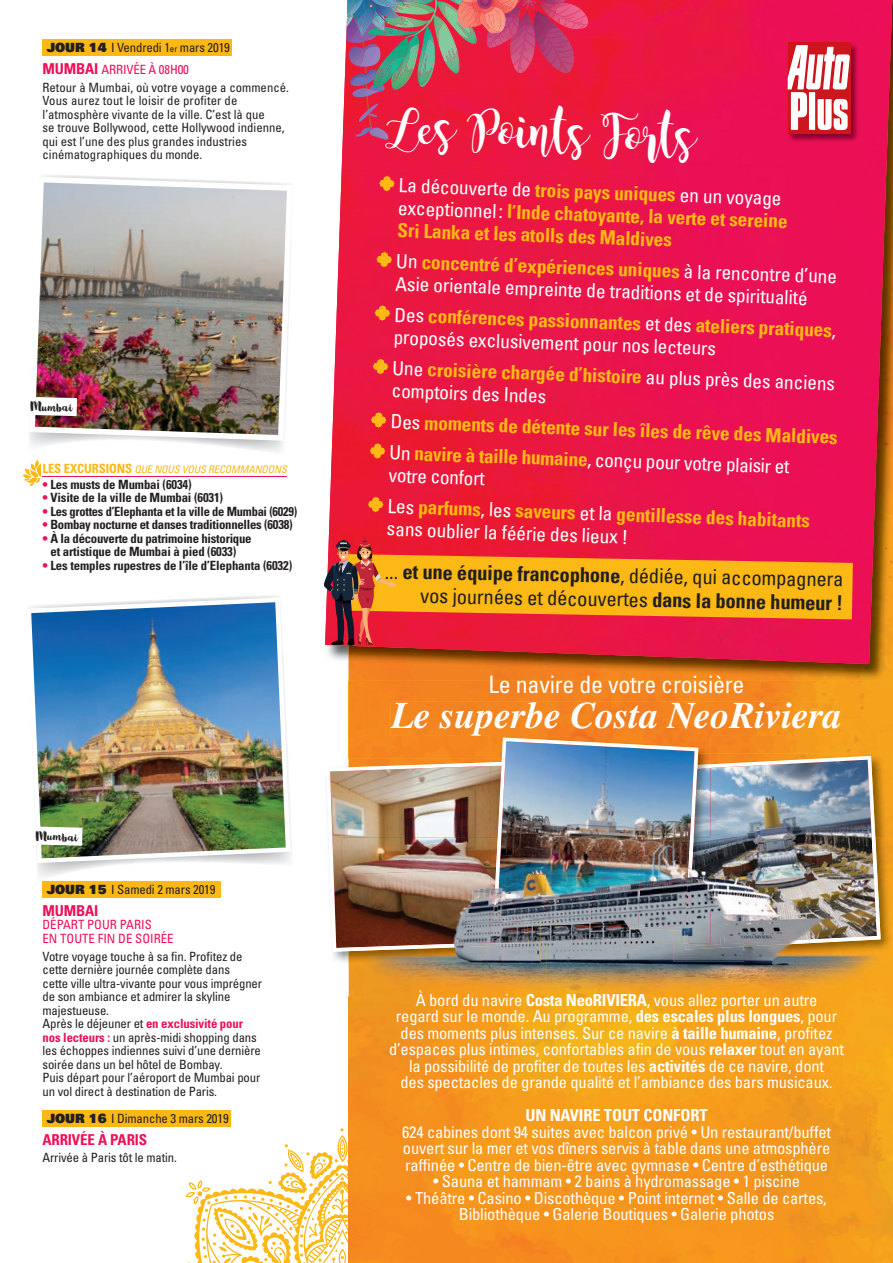
<style>
.page{position:relative;width:893px;height:1263px;background:#fff}
.page>*{position:absolute;margin:0;border:0;box-sizing:border-box;transform-origin:0 0}
.t1{font:38.7px "Magnolia Sky";color:#fff}
.t2{font:italic 700 37.5px "STIX General";color:#fff}
.t3{font:condensed 24px "Univers LT Std";letter-spacing:-.01em;color:#fff}
.t4{font:condensed 20.55px/23.7px "Univers LT Std";color:#231f20;text-align:right}
.t5{font:condensed 19.5px/22.5px "Univers LT Std";color:#fff}
.t6{font:700 condensed 19.5px/22.5px "Univers LT Std";color:#fcb814}
.t7{font:condensed 16.5px/16.5px "Univers LT Std";letter-spacing:-.01em;color:#fff;text-align:center}
.t8{font:700 condensed 15px "Univers LT Std";letter-spacing:-.01em;color:#ee1059}
.t9{font:condensed 12.75px/13.5px "Univers LT Std";letter-spacing:-.01em;color:#231f20}
.t10{font:700 condensed 12.75px/13.5px "Univers LT Std";letter-spacing:-.02em;color:#231f20;text-align:center}
.t11{font:condensed 12.75px/13.5px "Univers LT Std";color:#ee1059}
.t12{font:12px "Wanderlust Chic Pro";color:#231f20}
.t13{font:italic condensed 10.5px "Univers LT Std";letter-spacing:-.01em;color:#fcb814}
.s1{font-family:"Univers LT Std X Black";font-stretch:normal}
.s2{font-size:9px}
.s3{font-weight:700;font-size:15px;color:#ee1059}
.s4{color:#ee1059}
.s5{font-weight:700;font-style:normal;font-size:12.75px}
.s6{font-weight:700;color:#ee1059}
.s7{font-weight:400;color:#fff}
.s8{font-weight:700;color:#fcb814}
.s9{font-weight:700}
</style>
<div class="page">
<svg style="left:22px;top:460px;width:21px;height:27px"></svg>
<svg style="left:185px;top:1128px;width:164px;height:135px"></svg>
<div style="left:349px;top:681px;width:148px;height:56px;background:#f58420"></div>
<img style="left:497px;top:681px;width:396px;height:52px">
<img style="left:710px;top:733px;width:183px;height:20px">
<img style="left:349px;top:995px;width:544px;height:268px">
<img style="left:391px;top:701px;width:449px;height:34px">
<div style="left:43px;top:39px;width:189px;height:17px;background:#fcb814"></div>
<hr style="left:43px;top:476px;width:244px;height:1px;background:#ee1059">
<div style="left:43px;top:881px;width:178px;height:16px;background:#fcb814"></div>
<div style="left:43px;top:1110px;width:188px;height:16px;background:#fcb814"></div>
<img style="left:348px;top:664px;width:495px;height:17px">
<img style="left:843px;top:664px;width:50px;height:17px">
<svg style="left:329px;top:0;width:564px;height:664px;background:#e5364e"></svg>
<img style="left:625px;top:0;width:166px;height:540px">
<div style="left:791px;top:0;width:101px;height:51px;background:#eb0f55"></div>
<img style="left:820px;top:50px;width:70px;height:614px">
<div style="left:770px;top:143px;width:68px;height:519px;background:#eb0f54"></div>
<img style="left:330px;top:236px;width:306px;height:266px">
<img style="left:327px;top:491px;width:301px;height:164px">
<img style="left:622px;top:646px;width:152px;height:14px">
<img style="left:37px;top:595px;width:254px;height:287px">
<img style="left:30px;top:597px;width:260px;height:266px">
<svg style="left:32px;top:826px;width:51px;height:20px"></svg>
<img style="left:29px;top:177px;width:264px;height:264px">
<svg style="left:29px;top:397px;width:48px;height:19px"></svg>
<svg style="left:379px;top:175px;width:16px;height:17px"></svg>
<svg style="left:376px;top:251px;width:16px;height:17px"></svg>
<svg style="left:374px;top:305px;width:16px;height:16px"></svg>
<svg style="left:372px;top:358px;width:17px;height:17px"></svg>
<svg style="left:371px;top:412px;width:16px;height:16px"></svg>
<svg style="left:369px;top:443px;width:17px;height:16px"></svg>
<svg style="left:368px;top:496px;width:16px;height:16px"></svg>
<img style="left:346px;top:0;width:242px;height:140px">
<svg style="left:324px;top:540px;width:529px;height:106px;background:#ea672d"></svg>
<img style="left:881px;top:753px;width:12px;height:85px">
<img style="left:491px;top:736px;width:219px;height:1px">
<img style="left:491px;top:735px;width:219px;height:1px">
<img style="left:348px;top:964px;width:1px;height:31px">
<img style="left:844px;top:961px;width:49px;height:34px">
<img style="left:349px;top:964px;width:395px;height:31px">
<img style="left:744px;top:964px;width:100px;height:31px">
<img style="left:881px;top:838px;width:12px;height:123px">
<img style="left:330px;top:737px;width:551px;height:227px">
<img style="left:491px;top:838px;width:34px;height:104px">
<img style="left:543px;top:838px;width:3px;height:34px">
<img style="left:546px;top:838px;width:47px;height:37px">
<img style="left:593px;top:838px;width:48px;height:40px">
<img style="left:641px;top:838px;width:2px;height:42px">
<img style="left:543px;top:875px;width:51px;height:45px">
<img style="left:591px;top:878px;width:50px;height:42px">
<img style="left:638px;top:880px;width:5px;height:40px">
<img style="left:493px;top:838px;width:50px;height:86px">
<img style="left:643px;top:838px;width:51px;height:93px">
<img style="left:543px;top:920px;width:101px;height:9px">
<img style="left:787px;top:42px;width:73px;height:101px">
<div style="left:787px;top:43px;width:63px;height:91px;background:#cd151d"></div>
<svg style="left:788px;top:45px;width:62px;height:85px"></svg>
<p class="t9" style="left:43px;top:36px;width:189px;line-height:22px;text-indent:4px"><span class="s1">JOUR 14</span> I Vendredi 1<span class="s2">er</span> mars 2019<br><span class="s3">MUMBAI</span> <span class="s4">ARRIVÉE À 08H00</span></p>
<p class="t9" style="left:43px;top:80px;width:248px">Retour à Mumbai, où votre voyage a commencé.<br>Vous aurez tout le loisir de profiter de l’atmosphère vivante de la ville. C’est là que<br>se trouve Bollywood, cette Hollywood indienne, qui est l’une des plus grandes industries cinématographiques du monde.</p>
<p class="t12" style="left:31px;top:399px;width:44px;rotate:1deg">Mumbai</p>
<p class="t13" style="left:43px;top:463px;width:246px"><span class="s5">LES EXCURSIONS</span> QUE NOUS VOUS RECOMMANDONS</p>
<p class="t10" style="left:43px;top:477px;width:151px"><span class="s4">•</span> Les musts de Mumbai (6034)</p>
<p class="t10" style="left:43px;top:491px;width:182px"><span class="s4">•</span> Visite de la ville de Mumbai (6031)</p>
<p class="t10" style="left:43px;top:504px;width:256px"><span class="s4">•</span> Les grottes d’Elephanta et la ville de Mumbai (6029)</p>
<p class="t10" style="left:43px;top:518px;width:252px"><span class="s4">•</span> Bombay nocturne et danses traditionnelles (6038)</p>
<p class="t10" style="left:43px;top:531px;width:211px"><span class="s4">•</span> À la découverte du patrimoine historique et artistique de Mumbai à pied (6033)</p>
<p class="t10" style="left:43px;top:558px;width:251px"><span class="s4">•</span> Les temples rupestres de l’île d’Elephanta (6032)</p>
<p class="t12" style="left:36px;top:829px;width:44px;rotate:1deg">Mumbai</p>
<p class="t9" style="left:47px;top:882px;width:170px"><span class="s1">JOUR 15</span> I Samedi 2 mars 2019</p>
<p class="t8" style="left:43px;top:901px;width:57px">MUMBAI</p>
<p class="t11" style="left:43px;top:918px;width:133px">DÉPART POUR PARIS<br>EN TOUTE FIN DE SOIRÉE</p>
<p class="t9" style="left:43px;top:949px;width:221px">Votre voyage touche à sa fin. Profitez de cette dernière journée complète dans<br>cette ville ultra-vivante pour vous imprégner de son ambiance et admirer la skyline majestueuse.<br>Après le déjeuner et <span class="s6">en exclusivité pour nos lecteurs :</span> un après-midi shopping dans les échoppes indiennes suivi d’une dernière soirée dans un bel hôtel de Bombay.<br>Puis départ pour l’aéroport de Mumbai pour un vol direct à destination de Paris.</p>
<p class="t9" style="left:47px;top:1111px;width:183px"><span class="s1">JOUR 16</span> I Dimanche 3 mars 2019</p>
<p class="t8" style="left:43px;top:1130px;width:106px">ARRIVÉE À PARIS</p>
<p class="t9" style="left:43px;top:1151px;width:136px">Arrivée à Paris tôt le matin.</p>
<p class="t1" style="left:393px;top:108px;width:305px;rotate:2deg">Les Points Forts</p>
<p class="t6" style="left:399px;top:174px;width:391px;rotate:2deg"><span class="s7">La découverte de</span> trois pays uniques <span class="s7">en un voyage exceptionnel :</span> l’Inde chatoyante, la verte et sereine<br>Sri Lanka et les atolls des Maldives</p>
<p class="t5" style="left:397px;top:250px;width:443px;rotate:2deg">Un <span class="s8">concentré d’expériences uniques</span> à la rencontre d’une<br>Asie orientale empreinte de traditions et de spiritualité</p>
<p class="t5" style="left:395px;top:303px;width:444px;rotate:2deg">Des <span class="s8">conférences passionnantes</span> et des <span class="s8">ateliers pratiques</span>, proposés exclusivement pour nos lecteurs</p>
<p class="t5" style="left:393px;top:357px;width:444px;rotate:2deg">Une <span class="s8">croisière chargée d’histoire</span> au plus près des anciens comptoirs des Indes</p>
<p class="t6" style="left:391px;top:406px;width:449px;line-height:31px;rotate:2deg"><span class="s7">Des</span> moments de détente sur les îles de rêve des Maldives<br><span class="s7">Un</span> navire à taille humaine<span class="s7">, conçu pour votre plaisir et</span></p>
<p class="t6" style="left:389px;top:459px;width:424px;line-height:31px;rotate:2deg"><span class="s7">votre confort<br>Les</span> parfums<span class="s7">, les</span> saveurs <span class="s7">et la</span> gentillesse des habitants</p>
<p class="t5" style="left:387px;top:517px;width:243px;rotate:2deg">sans oublier la féérie des lieux !</p>
<p class="t4" style="left:385px;top:559px;width:460px;rotate:1deg">... <span class="s9">et une équipe francophone</span>, dédiée, qui accompagnera vos journées et découvertes <span class="s9">dans la bonne humeur !</span></p>
<p class="t3" style="left:488px;top:669px;width:258px">Le navire de votre croisière</p>
<p class="t2" style="left:391px;top:690px;width:452px">Le superbe Costa NeoRiviera</p>
<p class="t7" style="left:389px;top:991px;width:457px">À bord du navire <span class="s9">Costa NeoRIVIERA</span>, vous allez porter un autre<br>regard sur le monde. Au programme, <span class="s9">des escales plus longues</span>, pour des moments plus intenses. Sur ce navire <span class="s9">à taille humaine</span>, profitez d’espaces plus intimes, confortables afin de vous <span class="s9">relaxer</span> tout en ayant la possibilité de profiter de toutes les <span class="s9">activités</span> de ce navire, dont<br>des spectacles de grande qualité et l’ambiance des bars musicaux.</p>
<p class="t7" style="left:402px;top:1107px;width:430px"><span class="s9">UN NAVIRE TOUT CONFORT<br></span>624 cabines dont 94 suites avec balcon privé • Un restaurant/buffet ouvert sur la mer et vos dîners servis à table dans une atmosphère raffinée • Centre de bien-être avec gymnase • Centre d’esthétique</p>
<p class="t7" style="left:433px;top:1173px;width:368px">• Sauna et hammam • 2 bains à hydromassage • 1 piscine</p>
<p class="t7" style="left:406px;top:1189px;width:422px">• Théâtre • Casino • Discothèque • Point internet • Salle de cartes,<br>Bibliothèque • Galerie Boutiques • Galerie photos</p>
</div>
